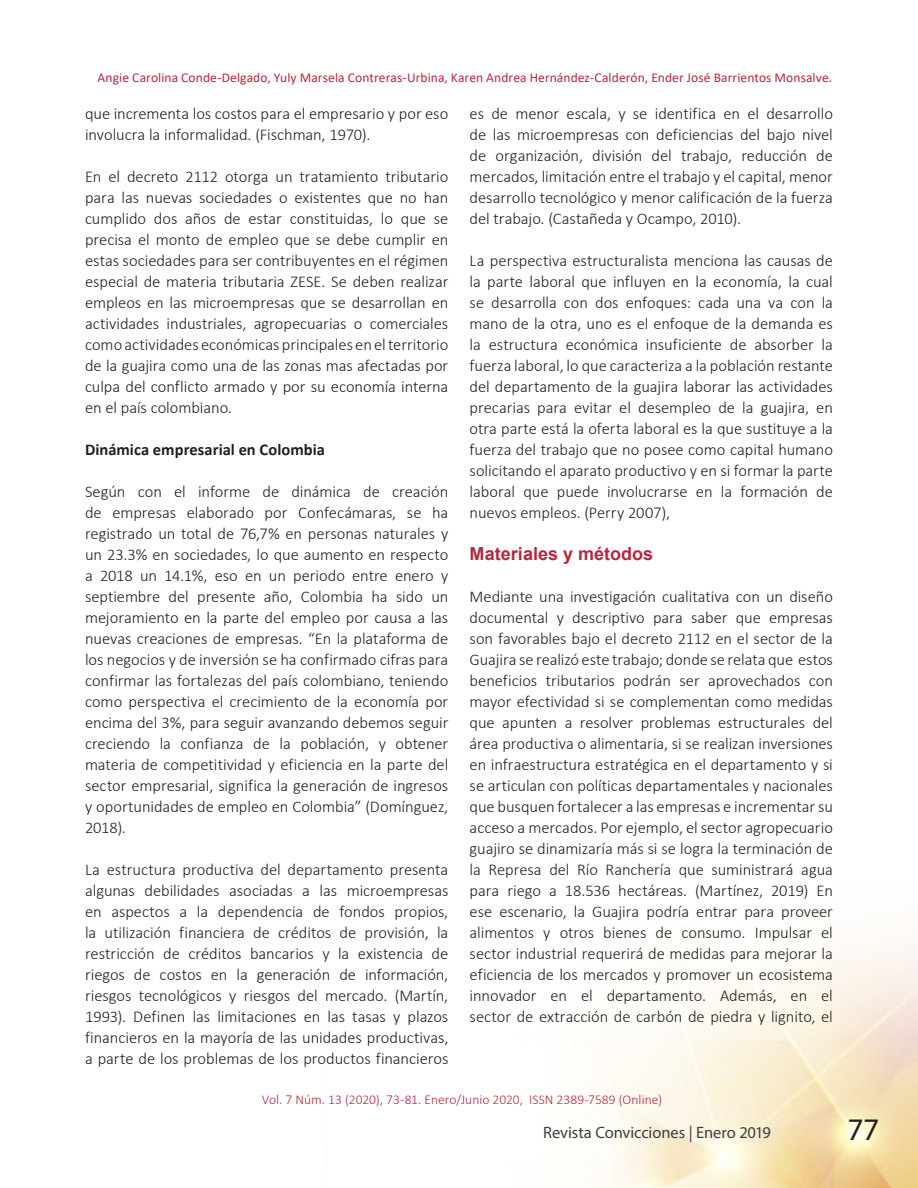
<style>
.page{position:relative;width:918px;height:1188px;background:#fff}
.page>*{position:absolute;margin:0;border:0;box-sizing:border-box;transform-origin:0 0}
.t1{font:31.5px "Myriad Pro";color:#231f20}
.sub{font:700 18px "Arial";color:#b5283e}
.t2{font:300 16.5px/21px "Calibri";letter-spacing:-.005em;color:#231f20;text-align:justify}
.t3{font:16.5px "Myriad Pro";letter-spacing:-.005em;color:#3e3e3f}
.t4{font:700 16.5px "Calibri";color:#231f20}
.t5{font:13.5px "Calibri";letter-spacing:.005em;color:#b5283e}
.t6{font:300 13.5px "Calibri";letter-spacing:.005em;color:#b5283e}
</style>
<div class="page">
<img style="left:601px;top:939px;width:317px;height:249px">
<p class="t5" style="left:98px;top:68px;width:736px">Angie Carolina Conde-Delgado, Yuly Marsela Contreras-Urbina, Karen Andrea Hernández-Calderón, Ender José Barrientos Monsalve.</p>
<p class="t2" style="left:85px;top:103px;width:365px">que incrementa los costos para el empresario y por eso involucra la informalidad. (Fischman, 1970).</p>
<p class="t2" style="left:85px;top:166px;width:365px">En el decreto 2112 otorga un tratamiento tributario para las nuevas sociedades o existentes que no han cumplido dos años de estar constituidas, lo que se precisa el monto de empleo que se debe cumplir en estas sociedades para ser contribuyentes en el régimen especial de materia tributaria ZESE. Se deben realizar empleos en las microempresas que se desarrollan en actividades industriales, agropecuarias o comerciales como actividades económicas principales en el territorio de la guajira como una de las zonas mas afectadas por culpa del conflicto armado y por su economía interna en el país colombiano.</p>
<p class="t4" style="left:85px;top:438px;width:241px">Dinámica empresarial en Colombia</p>
<p class="t2" style="left:85px;top:481px;width:365px">Según con el informe de dinámica de creación de empresas elaborado por Confecámaras, se ha registrado un total de 76,7% en personas naturales y un 23.3% en sociedades, lo que aumento en respecto a 2018 un 14.1%, eso en un periodo entre enero y septiembre del presente año, Colombia ha sido un mejoramiento en la parte del empleo por causa a las nuevas creaciones de empresas. “En la plataforma de los negocios y de inversión se ha confirmado cifras para confirmar las fortalezas del país colombiano, teniendo como perspectiva el crecimiento de la economía por encima del 3%, para seguir avanzando debemos seguir creciendo la confianza de la población, y obtener materia de competitividad y eficiencia en la parte del sector empresarial, significa la generación de ingresos y oportunidades de empleo en Colombia” (Domínguez, 2018).</p>
<p class="t2" style="left:85px;top:859px;width:365px">La estructura productiva del departamento presenta algunas debilidades asociadas a las microempresas en aspectos a la dependencia de fondos propios, la utilización financiera de créditos de provisión, la restricción de créditos bancarios y la existencia de riegos de costos en la generación de información, riesgos tecnológicos y riesgos del mercado. (Martín, 1993). Definen las limitaciones en las tasas y plazos financieros en la mayoría de las unidades productivas, a parte de los problemas de los productos financieros</p>
<p class="t2" style="left:470px;top:103px;width:365px">es de menor escala, y se identifica en el desarrollo de las microempresas con deficiencias del bajo nivel de organización, división del trabajo, reducción de mercados, limitación entre el trabajo y el capital, menor desarrollo tecnológico y menor calificación de la fuerza del trabajo. (Castañeda y Ocampo, 2010).</p>
<p class="t2" style="left:470px;top:250px;width:365px">La perspectiva estructuralista menciona las causas de la parte laboral que influyen en la economía, la cual se desarrolla con dos enfoques: cada una va con la mano de la otra, uno es el enfoque de la demanda es la estructura económica insuficiente de absorber la fuerza laboral, lo que caracteriza a la población restante del departamento de la guajira laborar las actividades precarias para evitar el desempleo de la guajira, en otra parte está la oferta laboral es la que sustituye a la fuerza del trabajo que no posee como capital humano solicitando el aparato productivo y en si formar la parte laboral que puede involucrarse en la formación de nuevos empleos. (Perry 2007),</p>
<p class="sub" style="left:470px;top:541px;width:185px">Materiales y métodos</p>
<p class="t2" style="left:470px;top:586px;width:365px">Mediante una investigación cualitativa con un diseño documental y descriptivo para saber que empresas son favorables bajo el decreto 2112 en el sector de la Guajira se realizó este trabajo; donde se relata que estos beneficios tributarios podrán ser aprovechados con mayor efectividad si se complementan como medidas que apunten a resolver problemas estructurales del área productiva o alimentaria, si se realizan inversiones en infraestructura estratégica en el departamento y si se articulan con políticas departamentales y nacionales que busquen fortalecer a las empresas e incrementar su acceso a mercados. Por ejemplo, el sector agropecuario guajiro se dinamizaría más si se logra la terminación de la Represa del Río Ranchería que suministrará agua para riego a 18.536 hectáreas. (Martínez, 2019) En ese escenario, la Guajira podría entrar para proveer alimentos y otros bienes de consumo. Impulsar el sector industrial requerirá de medidas para mejorar la eficiencia de los mercados y promover un ecosistema innovador en el departamento. Además, en el sector de extracción de carbón de piedra y lignito, el</p>
<p class="t6" style="left:262px;top:1091px;width:402px">Vol. 7 Núm. 13 (2020), 73-81. Enero/Junio 2020, ISSN 2389-7589 (Online)</p>
<p class="t3" style="left:543px;top:1123px;width:229px">Revista Convicciones | Enero 2019</p>
<h1 class="t1" style="left:848px;top:1110px;width:33px">77</h1>
</div>
